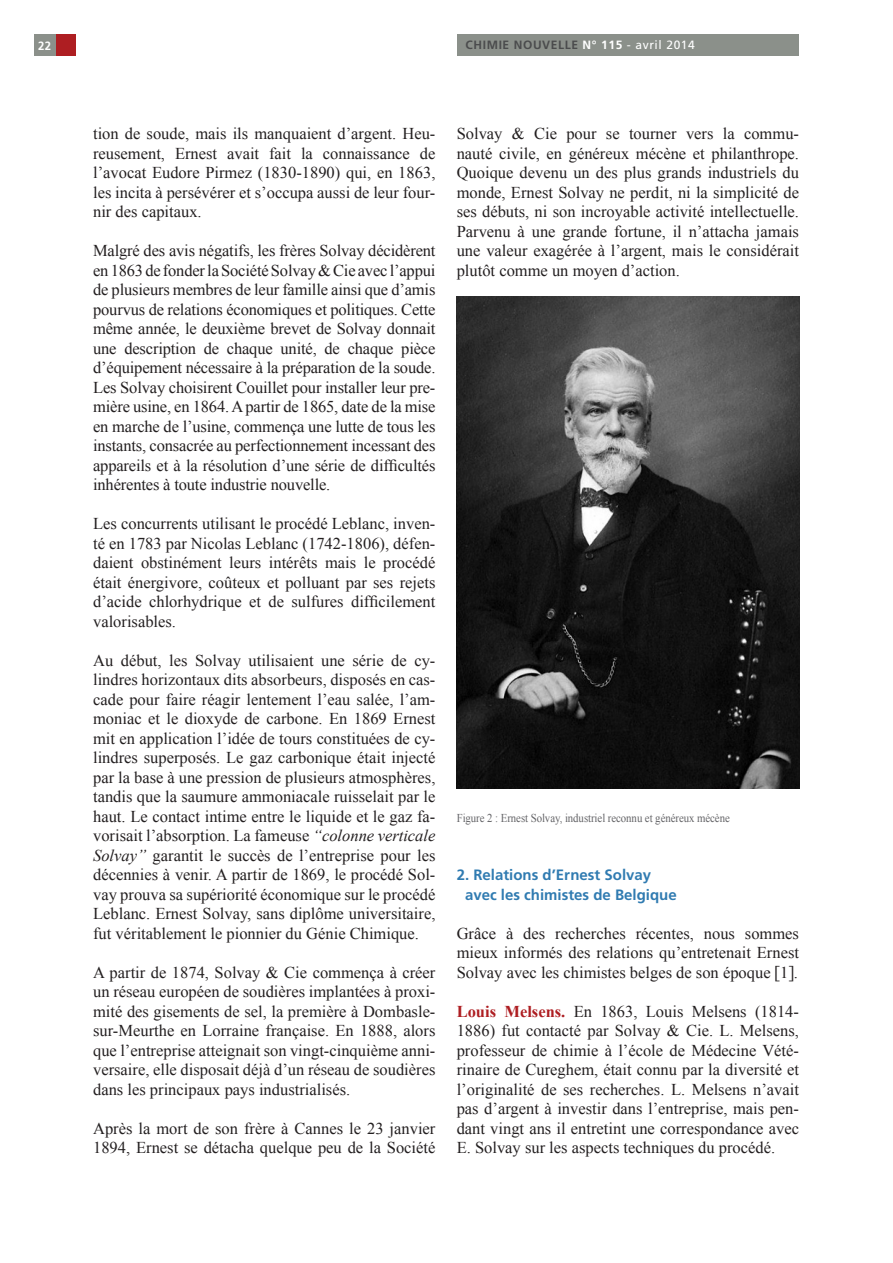
<style>
.page{position:relative;width:893px;height:1263px;background:#fff}
.page>*{position:absolute;margin:0;border:0;box-sizing:border-box;transform-origin:0 0}
.t1{font:16.5px/19.5px "Times New Roman";color:#231f20;text-align:justify}
.titre_texte{font:700 15px "Frutiger";color:#307bb1}
.LÉGENDE{font:12px "Times New Roman";letter-spacing:-.005em;color:#636366;scale:.9 1}
.t2{font:700 12px "Frutiger";letter-spacing:.05em;color:#4b4c4d}
.titre{font:700 12px "Frutiger";color:#fff;scale:.95 1}
.s1{color:#fff}
.s2{font-weight:400;color:#fff}
.s3{font-style:italic}
.s4{font-weight:700;color:#ae1e22}
</style>
<div class="page">
<div style="left:457px;top:34px;width:342px;height:21px;background:#8b908a"></div>
<div style="left:55px;top:34px;width:21px;height:22px;background:#ae1e22"></div>
<div style="left:34px;top:34px;width:21px;height:22px;background:#8b908a"></div>
<img style="left:457px;top:296px;width:342px;height:493px">
<p class="titre" style="left:38px;top:38px;width:15px">22</p>
<p class="t2" style="left:466px;top:38px;width:231px">CHIMIE NOUVELLE <span class="s1">N° 115</span> <span class="s2">- avril 2014</span></p>
<p class="t1" style="left:93px;top:123px;width:344px">tion de soude, mais ils manquaient d’argent. Heu&shy;reusement, Ernest avait fait la connaissance de l’avocat Eudore Pirmez (1830-1890) qui, en 1863, les incita à persévérer et s’occupa aussi de leur four&shy;nir des capitaux.</p>
<p class="t1" style="left:93px;top:240px;width:344px">Malgré des avis négatifs, les frères Solvay décidèrent en 1863 de fonder la Société Solvay &amp; Cie avec l’appui de plusieurs membres de leur famille ainsi que d’amis pourvus de relations économiques et politiques. Cette même année, le deuxième brevet de Solvay donnait une description de chaque unité, de chaque pièce d’équipement nécessaire à la préparation de la soude.<br>Les Solvay choisirent Couillet pour installer leur pre&shy;mière usine, en 1864. A partir de 1865, date de la mise en marche de l’usine, commença une lutte de tous les instants, consacrée au perfectionnement incessant des appareils et à la résolution d’une série de difficultés inhérentes à toute industrie nouvelle.</p>
<p class="t1" style="left:93px;top:513px;width:344px">Les concurrents utilisant le procédé Leblanc, inven&shy;té en 1783 par Nicolas Leblanc (1742-1806), défen&shy;daient obstinément leurs intérêts mais le procédé était énergivore, coûteux et polluant par ses rejets d’acide chlorhydrique et de sulfures difficilement valorisables.</p>
<p class="t1" style="left:93px;top:650px;width:344px">Au début, les Solvay utilisaient une série de cy&shy;lindres horizontaux dits absorbeurs, disposés en cas&shy;cade pour faire réagir lentement l’eau salée, l’am&shy;moniac et le dioxyde de carbone. En 1869 Ernest mit en application l’idée de tours constituées de cy&shy;lindres superposés. Le gaz carbonique était injecté par la base à une pression de plusieurs atmosphères, tandis que la saumure ammoniacale ruisselait par le haut. Le contact intime entre le liquide et le gaz fa&shy;vorisait l’absorption. La fameuse <span class="s3">“colonne verticale Solvay”</span> garantit le succès de l’entreprise pour les décennies à venir. A partir de 1869, le procédé Sol&shy;vay prouva sa supériorité économique sur le procédé Leblanc. Ernest Solvay, sans diplôme universitaire, fut véritablement le pionnier du Génie Chimique.</p>
<p class="t1" style="left:93px;top:962px;width:344px">A partir de 1874, Solvay &amp; Cie commença à créer un réseau européen de soudières implantées à proxi&shy;mité des gisements de sel, la première à Dombasle&shy;sur-Meurthe en Lorraine française. En 1888, alors que l’entreprise atteignait son vingt-cinquième anni&shy;versaire, elle disposait déjà d’un réseau de soudières dans les principaux pays industrialisés.</p>
<p class="t1" style="left:93px;top:1118px;width:344px">Après la mort de son frère à Cannes le 23 janvier<br>1894, Ernest se détacha quelque peu de la Société</p>
<p class="t1" style="left:457px;top:123px;width:344px">Solvay &amp; Cie pour se tourner vers la commu&shy;nauté civile, en généreux mécène et philanthrope.<br>Quoique devenu un des plus grands industriels du monde, Ernest Solvay ne perdit, ni la simplicité de ses débuts, ni son incroyable activité intellectuelle.<br>Parvenu à une grande fortune, il n’attacha jamais une valeur exagérée à l’argent, mais le considérait plutôt comme un moyen d’action.</p>
<p class="LÉGENDE" style="left:457px;top:809px;width:305px">Figure 2 : Ernest Solvay, industriel reconnu et généreux mécène</p>
<p class="titre_texte" style="left:457px;top:866px;width:196px">2. Relations d’Ernest Solvay</p>
<p class="titre_texte" style="left:465px;top:885px;width:213px">avec les chimistes de Belgique</p>
<p class="t1" style="left:457px;top:923px;width:344px">Grâce à des recherches récentes, nous sommes mieux informés des relations qu’entretenait Ernest Solvay avec les chimistes belges de son époque 1 .</p>
<p class="t1" style="left:457px;top:1001px;width:344px"><span class="s4">Louis Melsens.</span> En 1863, Louis Melsens (1814- 1886) fut contacté par Solvay &amp; Cie. L. Melsens, professeur de chimie à l’école de Médecine Vété&shy;rinaire de Cureghem, était connu par la diversité et l’originalité de ses recherches. L. Melsens n’avait pas d’argent à investir dans l’entreprise, mais pen&shy;dant vingt ans il entretint une correspondance avec E. Solvay sur les aspects techniques du procédé.</p>
</div>
